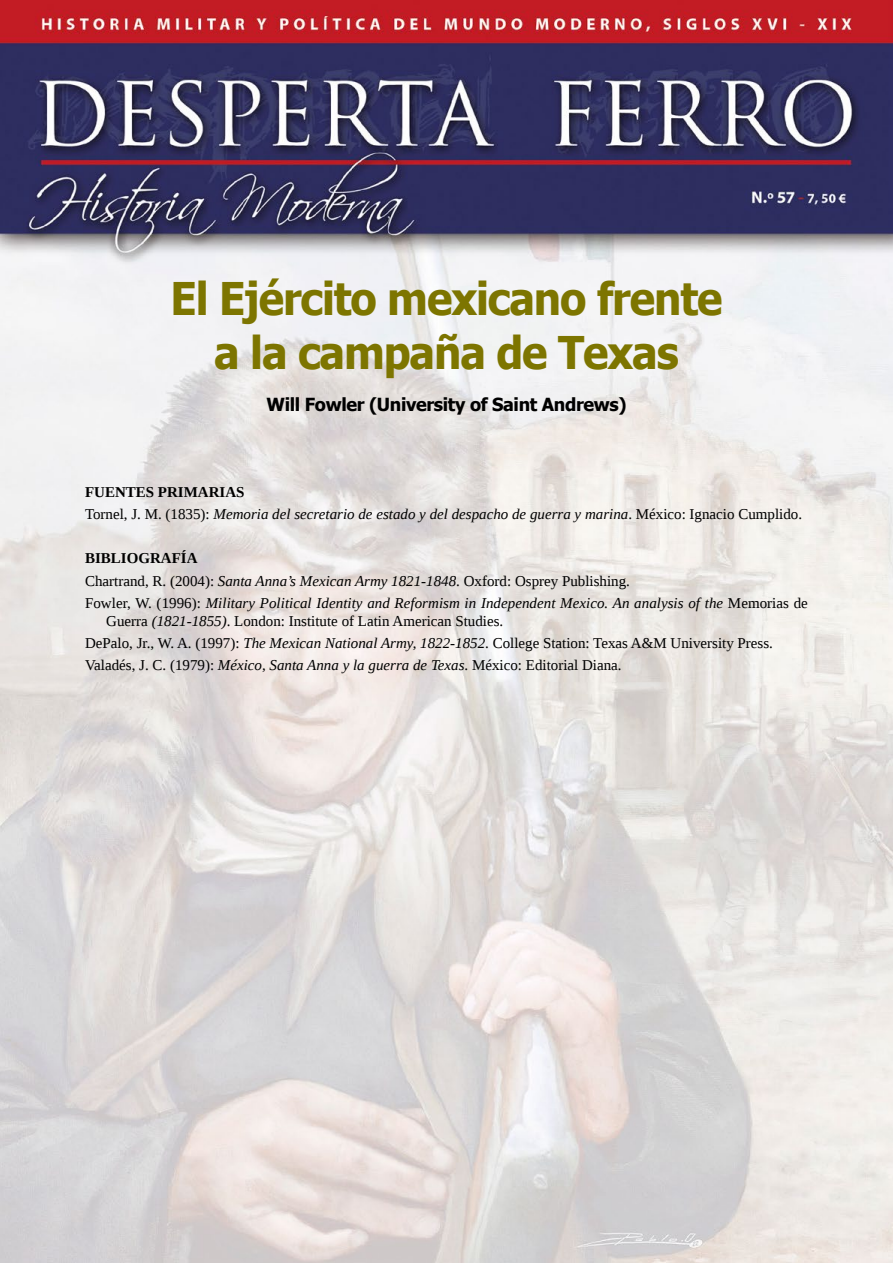
<style>
.page{position:relative;width:893px;height:1263px;background:#fff}
.page>*{position:absolute;margin:0;border:0;box-sizing:border-box;transform-origin:0 0}
.t1{font:700 45px/54px "Tahoma";letter-spacing:-.025em;color:#7d7500;text-align:center;scale:.95 1}
.t2{font:700 18px "Tahoma";letter-spacing:-.02em;color:#000}
.t3{font:italic 15px/22.2px "Liberation Serif";color:#000}
.t4{font:15px/22.2px "Liberation Serif";color:#000}
.s1{font-weight:700;font-style:normal}
.s2{font-style:normal}
.s3{font-style:italic}
</style>
<div class="page">
<img style="left:0;top:0;width:893px;height:1263px">
<h1 class="t1" style="left:171px;top:274px;width:582px">El Ejército mexicano frente a la campaña de Texas</h1>
<p class="t2" style="left:267px;top:396px;width:361px">Will Fowler (University of Saint Andrews)</p>
<p class="t3" style="left:85px;top:482px;width:719px"><span class="s1">FUENTES PRIMARIAS<br></span><span class="s2">Tornel, J. M. (1835):</span> Memoria del secretario de estado y del despacho de guerra y marina<span class="s2">. México: Ignacio Cumplido.</span></p>
<p class="t3" style="left:85px;top:549px;width:724px"><span class="s1">BIBLIOGRAFÍA<br></span><span class="s2">Chartrand, R. (2004):</span> Santa Anna’s Mexican Army 1821-1848<span class="s2">. Oxford: Osprey Publishing.<br>Fowler, W. (1996):</span> Military Political Identity and Reformism in Independent Mexico. An analysis of the <span class="s2">Memorias de</span></p>
<p class="t4" style="left:85px;top:611px;width:689px;text-indent:21px">Guerra <span class="s3">(1821-1855)</span>. London: Institute of Latin American Studies.<br>DePalo, Jr., W. A. (1997): <span class="s3">The Mexican National Army, 1822-1852</span>. College Station: Texas A&amp;M University Press.<br>Valadés, J. C. (1979): <span class="s3">México, Santa Anna y la guerra de Texas</span>. México: Editorial Diana.</p>
</div>
